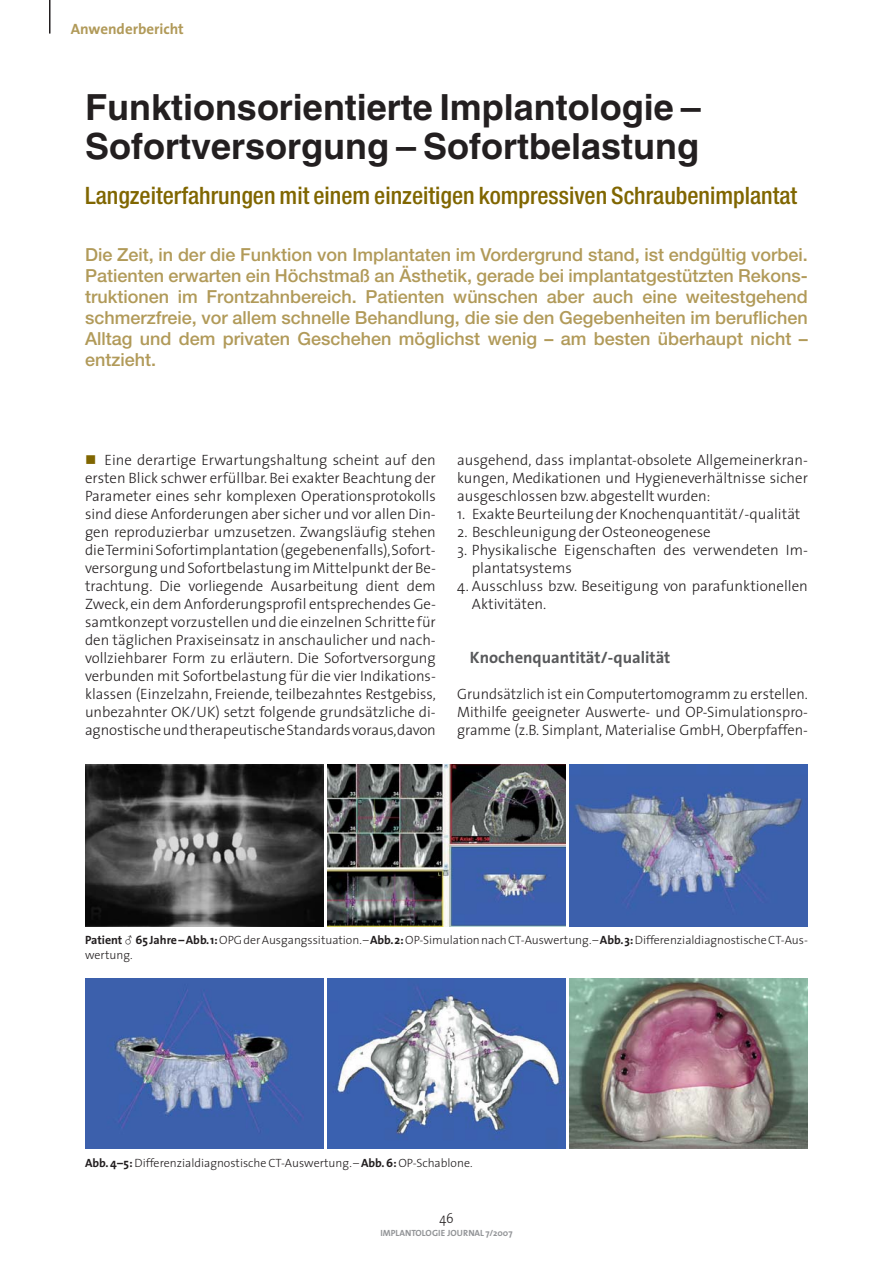
<style>
.page{position:relative;width:893px;height:1263px;background:#fff}
.page>*{position:absolute;margin:0;border:0;box-sizing:border-box;transform-origin:0 0}
.t1{font:700 36px/39px "Helvetica";color:#231f20}
.t2{font:500 condensed 24px "Helvetica Neue";color:#806600}
.t3{font:500 18px/21px "Helvetica Neue";color:#b19a59;text-align:justify}
.t4{font:700 16.5px "The Sans";color:#58595b}
.t5{font:300 15px/18px "The Sans";color:#231f20;text-align:justify}
.t6{font:700 15px "The Sans";color:#b19a59}
.t7{font:300 14.25px "The Sans";color:#231f20;scale:.9 1}
.t8{font:300 12px/15px "The Sans";color:#231f20}
.t9{font:700 9px "The Sans";color:#939598}
.s1{font-weight:700}
.s2{font-family:"Universal Newswith Comm Pi";font-weight:400}
</style>
<div class="page">
<hr style="left:49px;top:0;width:2px;height:34px;background:#231f20">
<img style="left:85px;top:764px;width:238px;height:162px">
<img style="left:327px;top:764px;width:239px;height:162px">
<img style="left:570px;top:764px;width:238px;height:162px">
<img style="left:85px;top:978px;width:238px;height:170px">
<img style="left:327px;top:978px;width:239px;height:170px">
<img style="left:570px;top:978px;width:238px;height:170px">
<p class="t6" style="left:71px;top:21px;width:115px">Anwenderbericht</p>
<h1 class="t1" style="left:85px;top:91px;width:617px">Funktionsorientierte Implantologie –<br>Sofortversorgung – Sofortbelastung</h1>
<h2 class="t2" style="left:85px;top:187px;width:714px">Langzeiterfahrungen mit einem einzeitigen kompressiven Schraubenimplantat</h2>
<p class="t3" style="left:85px;top:246px;width:724px">Die Zeit, in der die Funktion von Implantaten im Vordergrund stand, ist endgültig vorbei.<br>Patienten erwarten ein Höchstmaß an Ästhetik, gerade bei implantatgestützten Rekons&shy;truktionen im Frontzahnbereich. Patienten wünschen aber auch eine weitestgehend schmerzfreie, vor allem schnelle Behandlung, die sie den Gegebenheiten im beruflichen Alltag und dem privaten Geschehen möglichst wenig – am besten überhaupt nicht – entzieht.</p>
<p class="t5" style="left:85px;top:452px;width:352px;text-indent:20px">Eine derartige Erwartungshaltung scheint auf den ersten Blick schwer erfüllbar. Bei exakter Beachtung der Parameter eines sehr komplexen Operationsprotokolls sind diese Anforderungen aber sicher und vor allen Din&shy;gen reproduzierbar umzusetzen. Zwangsläufig stehen die Termini Sofortimplantation (gegebenenfalls),Sofort&shy;versorgung und Sofortbelastung im Mittelpunkt der Be&shy;trachtung. Die vorliegende Ausarbeitung dient dem Zweck, ein dem Anforderungsprofil entsprechendes Ge&shy;samtkonzept vorzustellen und die einzelnen Schritte für den täglichen Praxiseinsatz in anschaulicher und nach&shy;vollziehbarer Form zu erläutern. Die Sofortversorgung verbunden mit Sofortbelastung für die vier Indikations&shy;klassen (Einzelzahn, Freiende, teilbezahntes Restgebiss, unbezahnter OK/UK) setzt folgende grundsätzliche di&shy;agnostische und therapeutische Standards voraus,davon</p>
<p class="t5" style="left:457px;top:452px;width:352px">ausgehend, dass implantat-obsolete Allgemeinerkran&shy;kungen, Medikationen und Hygieneverhältnisse sicher ausgeschlossen bzw. abgestellt wurden:</p>
<p class="t5" style="left:457px;top:506px;width:345px">1. Exakte Beurteilung der Knochenquantität/-qualität</p>
<p class="t5" style="left:457px;top:524px;width:255px">2. Beschleunigung der Osteoneogenese</p>
<p class="t5" style="left:472px;top:542px;width:337px;text-indent:-15px">3. Physikalische Eigenschaften des verwendeten Im&shy;plantatsystems</p>
<p class="t5" style="left:472px;top:578px;width:337px;text-indent:-15px">4. Ausschluss bzw. Beseitigung von parafunktionellen<br>Aktivitäten.</p>
<p class="t4" style="left:470px;top:648px;width:202px">Knochenquantität/-qualität</p>
<p class="t5" style="left:457px;top:686px;width:352px">Grundsätzlich ist ein Computertomogramm zu erstellen.<br>Mithilfe geeigneter Auswerte- und OP-Simulationspro&shy;gramme (z.B. Simplant, Materialise GmbH, Oberpfaffen-</p>
<p class="t8" style="left:85px;top:934px;width:724px"><span class="s1">Patient</span><span class="s2">-</span> <span class="s1">65 Jahre – Abb.1:</span>OPG der Ausgangssituation.– <span class="s1">Abb.2:</span>OP-Simulation nach CT-Auswertung.– <span class="s1">Abb.3:</span>Differenzialdiagnostische CT-Aus&shy;wertung.</p>
<p class="t8" style="left:85px;top:1156px;width:389px"><span class="s1">Abb. 4–5:</span>Differenzialdiagnostische CT-Auswertung. – <span class="s1">Abb. 6:</span> OP-Schablone.</p>
<p class="t7" style="left:439px;top:1212px;width:17px">46</p>
<p class="t9" style="left:380px;top:1228px;width:134px">IMPLANTOLOGIE JOURNAL 7/2007</p>
</div>
